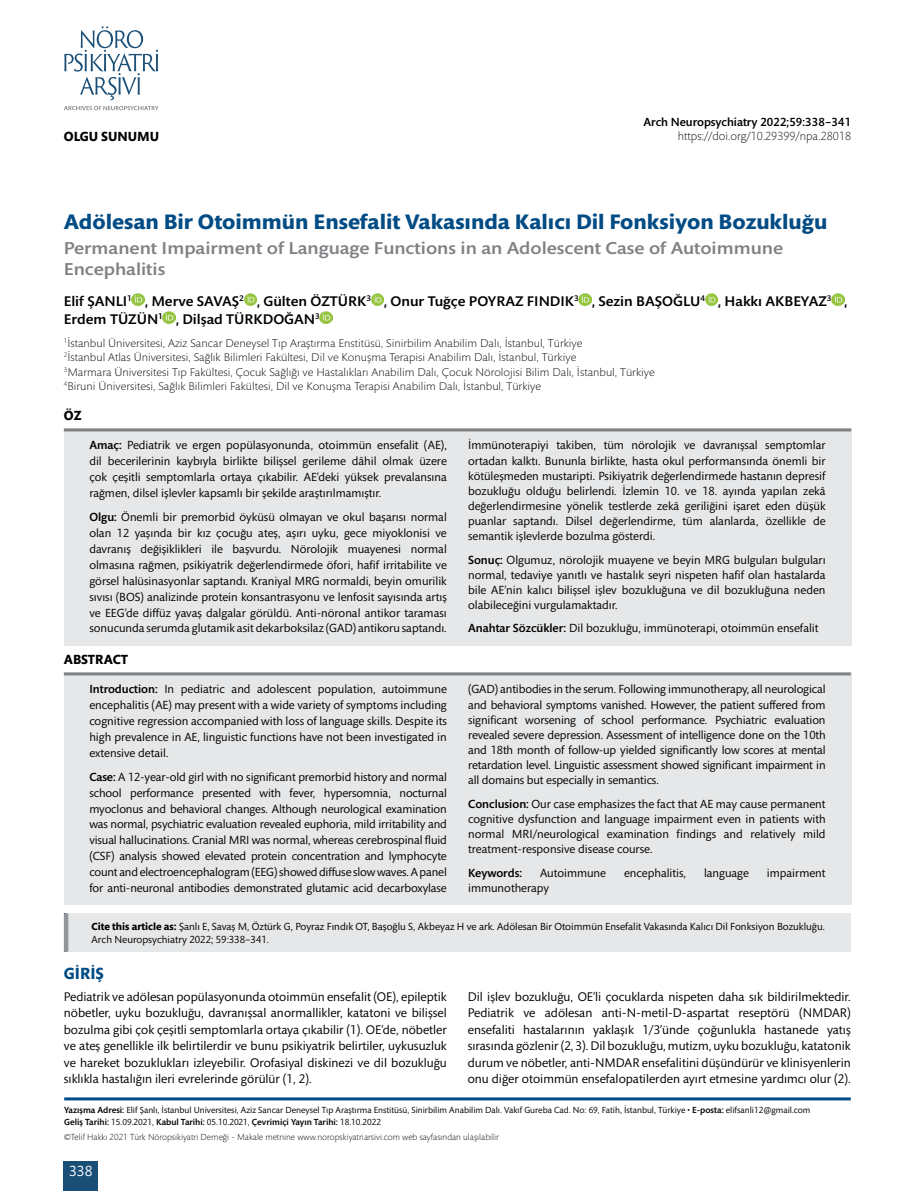
<style>
.page{position:relative;width:915px;height:1191px;background:#fff}
.page>*{position:absolute;margin:0;border:0;box-sizing:border-box;transform-origin:0 0}
.t1{font:700 21.3px "Mundo Sans Std";color:#014c84;scale:1.05 1}
.t2{font:500 17.55px/21px "Mundo Sans Std";color:#808285;scale:1.11 1}
.t3{font:700 16.5px "Mundo Sans Std";color:#014c84}
.t4{font:15px "Mundo Sans Std";color:#fff}
.t5{font:500 14.25px/18px "Mundo Sans Std";color:#000;scale:1.05 1}
.t6{font:700 13.5px "Mundo Sans Std";color:#000}
.t7{font:12.75px/16.5px "Mundo Sans Std";color:#000;text-align:justify}
.t8{font:12px/15.1px "Mundo Sans Std";color:#000;text-align:justify}
.t9{font:500 12px "Mundo Sans Std";color:#000}
.t10{font:300 12px "Mundo Sans Std";color:#000}
.t11{font:300 11.4px/14.4px "Mundo Sans Std";color:#000;scale:1.05 1}
.t12{font:10.5px/13.5px "Mundo Sans Std";color:#000}
.t13{font:9px/12px "Mundo Sans Std";color:#000}
.t14{font:300 9px "Mundo Sans Std";color:#000}
.s1{font-weight:500}
.s2{font-weight:700}
</style>
<div class="page">
<div style="left:64px;top:1161px;width:34px;height:30px;background:#194e77"></div>
<svg style="left:64px;top:26px;width:94px;height:74px"></svg>
<svg style="left:64px;top:106px;width:94px;height:4px"></svg>
<svg style="left:132px;top:293px;width:13px;height:13px"></svg>
<svg style="left:244px;top:293px;width:13px;height:13px"></svg>
<svg style="left:371px;top:293px;width:13px;height:13px"></svg>
<svg style="left:578px;top:293px;width:13px;height:13px"></svg>
<svg style="left:705px;top:293px;width:12px;height:13px"></svg>
<svg style="left:831px;top:293px;width:13px;height:13px"></svg>
<svg style="left:163px;top:311px;width:13px;height:13px"></svg>
<svg style="left:320px;top:311px;width:12px;height:13px"></svg>
<div style="left:66px;top:913px;width:784px;height:38px;background:#e6e7e8"></div>
<hr style="left:64px;top:913px;width:4px;height:38px;background:#939598">
<hr style="left:64px;top:1097px;width:786px;height:3px;background:#014c84">
<div style="left:64px;top:428px;width:786px;height:217px;background:#e6e7e8"></div>
<hr style="left:64px;top:428px;width:786px;height:3px;background:#808285">
<div style="left:64px;top:672px;width:786px;height:232px;background:#e6e7e8"></div>
<hr style="left:64px;top:672px;width:786px;height:3px;background:#808285">
<p class="t6" style="left:64px;top:129px;width:97px">OLGU SUNUMU</p>
<p class="t9" style="left:643px;top:115px;width:209px">Arch Neuropsychiatry 2022;59:338−341</p>
<p class="t10" style="left:677px;top:129px;width:175px">https://doi.org/10.29399/npa.28018</p>
<h1 class="t1" style="left:64px;top:210px;width:728px">Adölesan Bir Otoimmün Ensefalit Vakasında Kalıcı Dil Fonksiyon Bozukluğu</h1>
<h2 class="t2" style="left:64px;top:238px;width:649px">Permanent Impairment of Language Functions in an Adolescent Case of Autoimmune<br>Encephalitis</h2>
<p class="t5" style="left:64px;top:292px;width:747px">Elif ŞANLI<sup>1</sup> , Merve SAVAŞ<sup>2</sup> , Gülten ÖZTÜRK<sup>3</sup> , Onur Tuğçe POYRAZ FINDIK<sup>3</sup> , Sezin BAŞOĞLU<sup>4</sup> , Hakkı AKBEYAZ<sup>3</sup> ,<br>Erdem TÜZÜN<sup>1</sup> , Dilşad TÜRKDOĞAN<sup>3</sup></p>
<p class="t11" style="left:64px;top:336px;width:564px"><sup>1</sup>İstanbul Üniversitesi, Aziz Sancar Deneysel Tıp Araştırma Enstitüsü, Sinirbilim Anabilim Dalı, İstanbul, Türkiye<br><sup>2</sup>İstanbul Atlas Üniversitesi, Sağlık Bilimleri Fakültesi, Dil ve Konuşma Terapisi Anabilim Dalı, İstanbul, Türkiye<br><sup>3</sup>Marmara Üniversitesi Tıp Fakültesi, Çocuk Sağlığı ve Hastalıkları Anabilim Dalı, Çocuk Nörolojisi Bilim Dalı, İstanbul, Türkiye <sup>4</sup>Biruni Üniversitesi, Sağlık Bilimleri Fakültesi, Dil ve Konuşma Terapisi Anabilim Dalı, İstanbul, Türkiye</p>
<p class="t6" style="left:64px;top:408px;width:19px">ÖZ</p>
<p class="t8" style="left:89px;top:438px;width:359px;line-height:15.9px"><span class="s1">Amaç:</span> Pediatrik ve ergen popülasyonunda, otoimmün ensefalit (AE), dil becerilerinin kaybıyla birlikte bilişsel gerileme dâhil olmak üzere çok çeşitli semptomlarla ortaya çıkabilir. AE’deki yüksek prevalansına rağmen, dilsel işlevler kapsamlı bir şekilde araştırılmamıştır.</p>
<p class="t8" style="left:89px;top:510px;width:359px;line-height:15.9px"><span class="s1">Olgu:</span> Önemli bir premorbid öyküsü olmayan ve okul başarısı normal olan 12 yaşında bir kız çocuğu ateş, aşırı uyku, gece miyoklonisi ve davranış değişiklikleri ile başvurdu. Nörolojik muayenesi normal olmasına rağmen, psikiyatrik değerlendirmede öfori, hafif irritabilite ve görsel halüsinasyonlar saptandı. Kraniyal MRG normaldi, beyin omurilik sıvısı (BOS) analizinde protein konsantrasyonu ve lenfosit sayısında artış ve EEG’de diffüz yavaş dalgalar görüldü. Anti-nöronal antikor taraması sonucunda serumda glutamik asit dekarboksilaz (GAD) antikoru saptandı.</p>
<p class="t6" style="left:64px;top:652px;width:66px">ABSTRACT</p>
<p class="t8" style="left:89px;top:682px;width:359px;line-height:15.8px"><span class="s1">Introduction:</span> In pediatric and adolescent population, autoimmune encephalitis (AE) may present with a wide variety of symptoms including cognitive regression accompanied with loss of language skills. Despite its high prevalence in AE, linguistic functions have not been investigated in extensive detail.</p>
<p class="t8" style="left:89px;top:769px;width:359px;line-height:15.8px"><span class="s1">Case:</span> A 12-year-old girl with no significant premorbid history and normal school performance presented with fever, hypersomnia, nocturnal myoclonus and behavioral changes. Although neurological examination was normal, psychiatric evaluation revealed euphoria, mild irritability and visual hallucinations. Cranial MRI was normal, whereas cerebrospinal fluid (CSF) analysis showed elevated protein concentration and lymphocyte count and electroencephalogram (EEG) showed diffuse slow waves. A panel for anti-neuronal antibodies demonstrated glutamic acid decarboxylase</p>
<p class="t8" style="left:468px;top:438px;width:359px">İmmünoterapiyi takiben, tüm nörolojik ve davranışsal semptomlar ortadan kalktı. Bununla birlikte, hasta okul performansında önemli bir kötüleşmeden mustaripti. Psikiyatrik değerlendirmede hastanın depresif bozukluğu olduğu belirlendi. İzlemin 10. ve 18. ayında yapılan zekâ değerlendirmesine yönelik testlerde zekâ geriliğini işaret eden düşük puanlar saptandı. Dilsel değerlendirme, tüm alanlarda, özellikle de semantik işlevlerde bozulma gösterdi.</p>
<p class="t8" style="left:468px;top:552px;width:359px"><span class="s1">Sonuç:</span> Olgumuz, nörolojik muayene ve beyin MRG bulguları bulguları normal, tedaviye yanıtlı ve hastalık seyri nispeten hafif olan hastalarda bile AE’nin kalıcı bilişsel işlev bozukluğuna ve dil bozukluğuna neden olabileceğini vurgulamaktadır.</p>
<p class="t8" style="left:468px;top:621px;width:352px"><span class="s1">Anahtar Sözcükler:</span> Dil bozukluğu, immünoterapi, otoimmün ensefalit</p>
<p class="t8" style="left:468px;top:682px;width:359px">(GAD) antibodies in the serum. Following immunotherapy, all neurological and behavioral symptoms vanished. However, the patient suffered from significant worsening of school performance. Psychiatric evaluation revealed severe depression. Assessment of intelligence done on the 10th and 18th month of follow-up yielded significantly low scores at mental retardation level. Linguistic assessment showed significant impairment in all domains but especially in semantics.</p>
<p class="t8" style="left:468px;top:796px;width:359px"><span class="s1">Conclusion:</span> Our case emphasizes the fact that AE may cause permanent cognitive dysfunction and language impairment even in patients with normal MRI/neurological examination findings and relatively mild treatment-responsive disease course.</p>
<p class="t9" style="left:468px;top:866px;width:55px">Keywords:</p>
<p class="t8" style="left:540px;top:865px;width:68px">Autoimmune</p>
<p class="t8" style="left:623px;top:865px;width:64px">encephalitis,</p>
<p class="t8" style="left:703px;top:865px;width:47px">language</p>
<p class="t8" style="left:766px;top:865px;width:60px">impairment</p>
<p class="t8" style="left:468px;top:880px;width:83px">immunotherapy</p>
<p class="t12" style="left:92px;top:919px;width:734px"><span class="s2">Cite this article as:</span> Şanlı E, Savaş M, Öztürk G, Poyraz Fındık OT, Başoğlu S, Akbeyaz H ve ark. Adölesan Bir Otoimmün Ensefalit Vakasında Kalıcı Dil Fonksiyon Bozukluğu.<br>Arch Neuropsychiatry 2022; 59:338−341.</p>
<h3 class="t3" style="left:64px;top:964px;width:42px">GİRİŞ</h3>
<p class="t7" style="left:64px;top:988px;width:384px">Pediatrik ve adölesan popülasyonunda otoimmün ensefalit (OE), epileptik nöbetler, uyku bozukluğu, davranışsal anormallikler, katatoni ve bilişsel bozulma gibi çok çeşitli semptomlarla ortaya çıkabilir (1). OE’de, nöbetler ve ateş genellikle ilk belirtilerdir ve bunu psikiyatrik belirtiler, uykusuzluk ve hareket bozuklukları izleyebilir. Orofasiyal diskinezi ve dil bozukluğu sıklıkla hastalığın ileri evrelerinde görülür (1, 2).</p>
<p class="t7" style="left:467px;top:988px;width:384px">Dil işlev bozukluğu, OE’li çocuklarda nispeten daha sık bildirilmektedir.<br>Pediatrik ve adölesan anti-N-metil-D-aspartat reseptörü (NMDAR) ensefaliti hastalarının yaklaşık 1/3’ünde çoğunlukla hastanede yatış sırasında gözlenir (2, 3). Dil bozukluğu, mutizm, uyku bozukluğu, katatonik durum ve nöbetler, anti-NMDAR ensefalitini düşündürür ve klinisyenlerin onu diğer otoimmün ensefalopatilerden ayırt etmesine yardımcı olur (2).</p>
<p class="t13" style="left:64px;top:1104px;width:747px"><span class="s1">Yazışma Adresi:</span> Elif Şanlı, İstanbul Universitesi, Aziz Sancar Deneysel Tıp Araştırma Enstitüsü, Sinirbilim Anabilim Dalı. Vakıf Gureba Cad. No: 69, Fatih, İstanbul, Türkiye • <span class="s1">E-posta:</span> elifsanli12@gmail.com<br><span class="s1">Geliş Tarihi:</span> 15.09.2021, <span class="s1">Kabul Tarihi:</span> 05.10.2021, <span class="s1">Çevrimiçi Yayın Tarihi:</span> 18.10.2022</p>
<p class="t14" style="left:64px;top:1132px;width:436px">©Telif Hakkı 2021 Türk Nöropsikiyatri Derneği - Makale metnine www.noropskiyatriarsivi.com web sayfasından ulaşılabilir</p>
<p class="t4" style="left:69px;top:1162px;width:25px">338</p>
</div>
